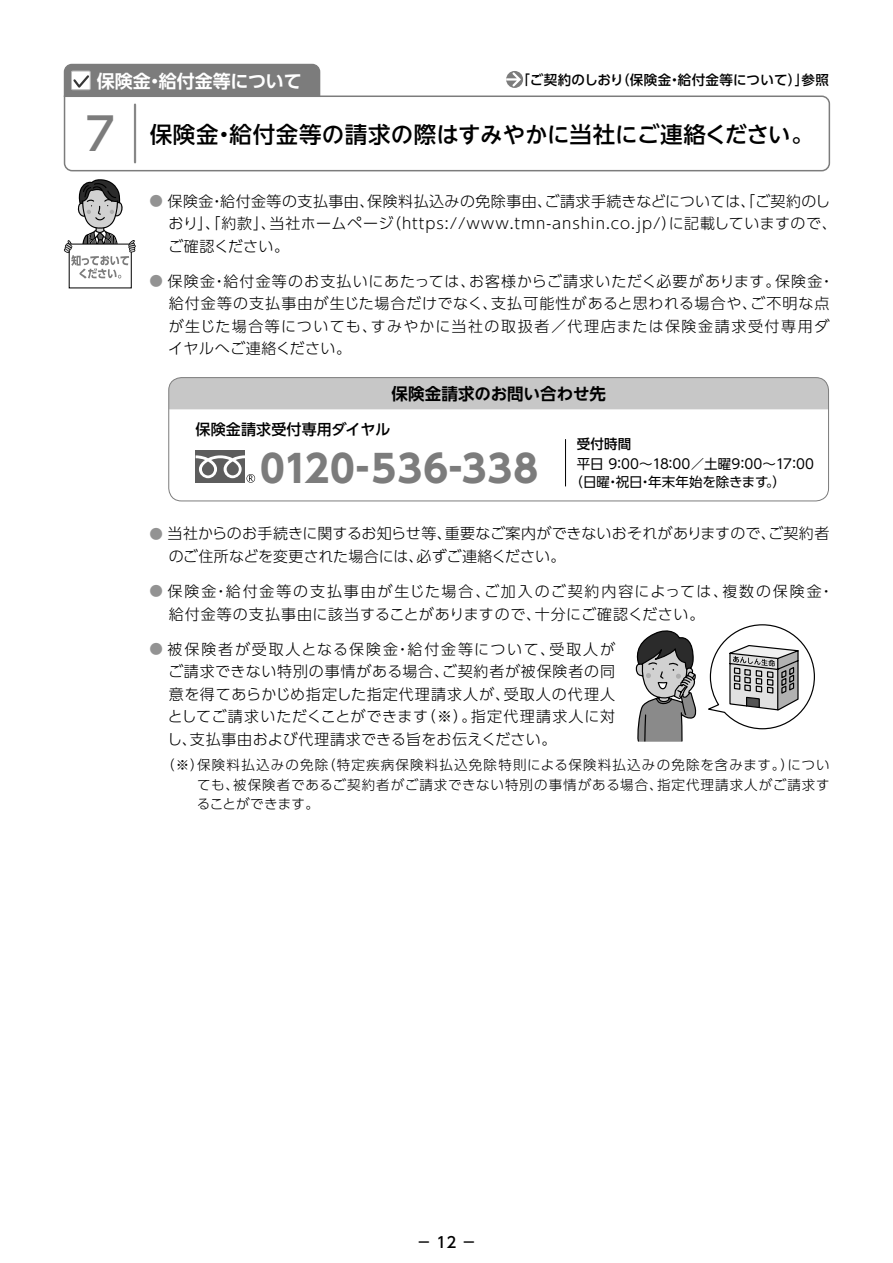
<style>
.page{position:relative;width:893px;height:1263px;background:#fff}
.page>*{position:absolute;margin:0;border:0;box-sizing:border-box;transform-origin:0 0}
.t1{font:700 37.5px "UD Shin Go Pro";letter-spacing:.03em;color:#7c7c7c}
.t2{font:500 22.5px "UD Shin Go NT Pro";letter-spacing:.01em;color:#000}
.t3{font:700 18px "UD Shin Go Pro De";color:#fff}
.t4{font:700 16.5px "UD Shin Go NT Pro De";color:#000}
.t5{font:300 15px/22.5px "UD Shin Go Pro";letter-spacing:.04em;color:#000}
.t6{font:300 15px/22.5px "UD Shin Go Pro";letter-spacing:.075em;color:#000}
.t7{font:300 15px/22.5px "UD Shin Go Pro";letter-spacing:.07em;color:#000}
.t8{font:300 15px/22.5px "UD Shin Go Pro";letter-spacing:.01em;color:#000}
.t9{font:500 15px "UD Shin Go Pro";letter-spacing:.01em;color:#000}
.t10{font:300 13.5px/19.5px "UD Shin Go Pro";letter-spacing:.075em;color:#000;text-align:justify}
.t11{font:13.5px "UD Shin Go Pro";letter-spacing:-.005em;color:#000}
.t12{font:500 13.5px "UD Shin Go Pro";letter-spacing:.025em;color:#000}
.s1{font-size:45px;color:#7c7c7c}
.s2{font-size:13.5px;color:#939393}
</style>
<div class="page">
<div style="left:169px;top:378px;width:660px;height:31px;background:#c7c7c7"></div>
<div style="left:169px;top:377px;width:660px;height:124px;border:1px solid #7c7c7c;border-radius:13px"></div>
<svg style="left:63px;top:95px;width:768px;height:77px"></svg>
<svg style="left:506px;top:71px;width:17px;height:17px"></svg>
<svg style="left:506px;top:72px;width:15px;height:14px"></svg>
<svg style="left:63px;top:63px;width:258px;height:35px;background:#878787"></svg>
<hr style="left:134px;top:105px;width:2px;height:57px;background:#878787">
<div style="left:196px;top:450px;width:49px;height:33px;background:#5d5d5d"></div>
<svg style="left:196px;top:455px;width:59px;height:28px"></svg>
<hr style="left:565px;top:439px;width:1px;height:47px;background:#000">
<svg style="left:635px;top:624px;width:180px;height:118px"></svg>
<svg style="left:64px;top:179px;width:72px;height:100px"></svg>
<p class="t3" style="left:97px;top:66px;width:206px">保険金・給付金等について</p>
<p class="t12" style="left:516px;top:68px;width:314px">「ご契約のしおり（保険金・給付金等について）」参照</p>
<h2 class="t2" style="left:85px;top:116px;width:730px"><span class="s1">7</span> 保険金・給付金等の請求の際はすみやかに当社にご連絡ください。</h2>
<p class="t5" style="left:168px;top:189px;width:670px;text-indent:-19px"><span class="s2">●</span> 保険金・給付金等の支払事由、保険料払込みの免除事由、ご請求手続きなどについては、「ご契約のしおり」、「約款」、当社ホームページ（https://www.tmn-anshin.co.jp/）に記載していますので、ご確認ください。</p>
<p class="t6" style="left:168px;top:269px;width:667px;text-indent:-19px"><span class="s2">●</span> 保険金・給付金等のお支払いにあたっては、お客様からご請求いただく必要があります。保険金・給付金等の支払事由が生じた場合だけでなく、支払可能性があると思われる場合や、ご不明な点が生じた場合等についても、すみやかに当社の取扱者／代理店または保険金請求受付専用ダイヤルへご連絡ください。</p>
<p class="t4" style="left:391px;top:380px;width:216px">保険金請求のお問い合わせ先</p>
<p class="t12" style="left:577px;top:433px;width:56px">受付時間</p>
<p class="t9" style="left:196px;top:417px;width:196px">保険金請求受付専用ダイヤル</p>
<h1 class="t1" style="left:260px;top:438px;width:280px">0120-536-338</h1>
<p class="t11" style="left:577px;top:452px;width:239px">平日 9：00～18：00／土曜9：00～17：00</p>
<p class="t11" style="left:570px;top:470px;width:218px">（日曜・祝日・年末年始を除きます。）</p>
<p class="t8" style="left:169px;top:522px;width:662px;text-indent:-19px"><span class="s2">●</span> 当社からのお手続きに関するお知らせ等、重要なご案内ができないおそれがありますので、ご契約者のご住所などを変更された場合には、必ずご連絡ください。</p>
<p class="t7" style="left:169px;top:579px;width:667px;text-indent:-19px"><span class="s2">●</span> 保険金・給付金等の支払事由が生じた場合、ご加入のご契約内容によっては、複数の保険金・給付金等の支払事由に該当することがありますので、十分にご確認ください。</p>
<p class="t5" style="left:167px;top:637px;width:450px;text-align:justify;text-indent:-17px"><span class="s2">●</span> 被保険者が受取人となる保険金・給付金等について、受取人がご請求できない特別の事情がある場合、ご契約者が被保険者の同意を得てあらかじめ指定した指定代理請求人が、受取人の代理人としてご請求いただくことができます（※）。指定代理請求人に対し、支払事由および代理請求できる旨をお伝えください。</p>
<p class="t10" style="left:197px;top:755px;width:634px;text-indent:-35px">（※）保険料払込みの免除（特定疾病保険料払込免除特則による保険料払込みの免除を含みます。）についても、被保険者であるご契約者がご請求できない特別の事情がある場合、指定代理請求人がご請求することができます。</p>
<p class="t9" style="left:417px;top:1230px;width:61px">－ 12 －</p>
</div>
